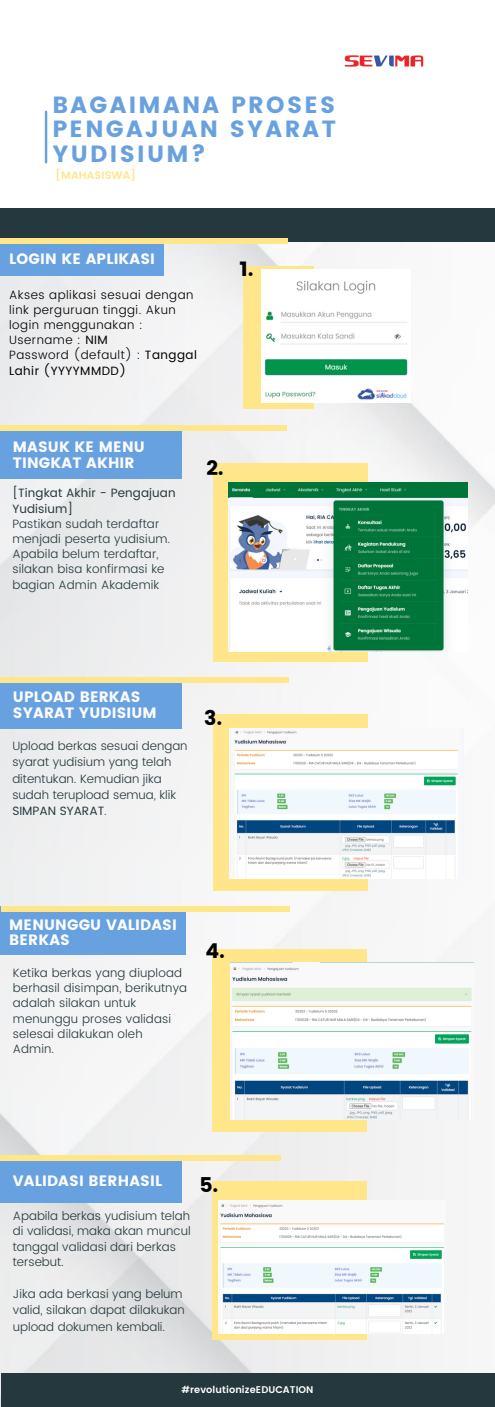
<style>
.page{position:relative;width:495px;height:1407px;background:#fff}
.page>*{position:absolute;margin:0;border:0;box-sizing:border-box;transform-origin:0 0}
.t1{font:23.4px/24.8px "Poppins";letter-spacing:.1em;color:#68a1e0;text-align:justify}
.t2{font:20.4px "Poppins";color:#000}
.t3{font:15px/15.8px "Poppins";letter-spacing:.01em;color:#fcfcfe}
.t4{font:300 12px/15.1px "Poppins";color:#25383d}
.t5{font:300 12px/15.1px "Poppins";letter-spacing:.04em;color:#000}
.t6{font:12px/15.1px "Poppins";letter-spacing:.04em;color:#000}
.t7{font:12px/15.1px "Poppins";letter-spacing:.01em;color:#25383d}
.t8{font:600 10.88px "Poppins";letter-spacing:.01em;color:#ffe68b}
.t9{font:600 9.68px "Poppins";letter-spacing:.01em;color:#fff}
.s1{font-weight:400}
.s2{font-weight:300}
</style>
<div class="page">
<img style="left:0;top:241px;width:495px;height:1165px">
<div style="left:0;top:208px;width:495px;height:33px;background:#25383d"></div>
<img style="left:344px;top:55px;width:80px;height:12px">
<hr style="left:45px;top:112px;width:2px;height:50px;background:#68a1e0">
<div style="left:0;top:425px;width:181px;height:53px;background:#68a1e0"></div>
<div style="left:0;top:425px;width:287px;height:5px;background:#ffe68b"></div>
<div style="left:214px;top:464px;width:154px;height:198px;background:#ffe68b"></div>
<div style="left:0;top:677px;width:182px;height:51px;background:#68a1e0"></div>
<div style="left:0;top:677px;width:289px;height:6px;background:#ffe68b"></div>
<div style="left:214px;top:714px;width:154px;height:176px;background:#ffe68b"></div>
<div style="left:1px;top:906px;width:185px;height:48px;background:#68a1e0"></div>
<div style="left:1px;top:906px;width:288px;height:5px;background:#ffe68b"></div>
<div style="left:213px;top:949px;width:154px;height:182px;background:#ffe68b"></div>
<div style="left:0;top:1154px;width:182px;height:48px;background:#68a1e0"></div>
<div style="left:0;top:1154px;width:281px;height:6px;background:#ffe68b"></div>
<div style="left:212px;top:1181px;width:154px;height:158px;background:#ffe68b"></div>
<div style="left:1px;top:1372px;width:494px;height:34px;background:#25383d"></div>
<img style="left:228px;top:482px;width:239px;height:169px">
<img style="left:230px;top:728px;width:233px;height:150px">
<img style="left:231px;top:962px;width:243px;height:157px">
<img style="left:219px;top:1200px;width:227px;height:133px">
<div style="left:0;top:238px;width:164px;height:38px;background:#68a1e0"></div>
<div style="left:0;top:238px;width:287px;height:6px;background:#ffe68b"></div>
<div style="left:243px;top:266px;width:71px;height:143px;background:#ffe68b"></div>
<img style="left:261px;top:270px;width:149px;height:132px">
<p class="t1" style="left:52px;top:92px;width:285px">BAGAIMANA PROSES PENGAJUAN SYARAT YUDISIUM?</p>
<p class="t8" style="left:56px;top:168px;width:82px">[MAHASISWA]</p>
<p class="t3" style="left:9px;top:251px;width:147px">LOGIN KE APLIKASI</p>
<p class="t5" style="left:9px;top:287px;width:186px">Akses aplikasi sesuai dengan link perguruan tinggi. Akun login menggunakan :</p>
<p class="t5" style="left:9px;top:332px;width:100px">Username : <span class="s1">NIM</span></p>
<p class="t6" style="left:9px;top:348px;width:189px"><span class="s2">Password (default) :</span> Tanggal<br>Lahir (YYYYMMDD)</p>
<p class="t2" style="left:239px;top:257px;width:16px">1.</p>
<p class="t3" style="left:13px;top:439px;width:133px">MASUK KE MENU<br>TINGKAT AKHIR</p>
<p class="t7" style="left:12px;top:485px;width:165px">[Tingkat Akhir - Pengajuan<br>Yudisium]</p>
<p class="t4" style="left:12px;top:516px;width:159px">Pastikan sudah terdaftar menjadi peserta yudisium.<br>Apabila belum terdaftar, silakan bisa konfirmasi ke bagian Admin Akademik</p>
<p class="t2" style="left:206px;top:456px;width:19px">2.</p>
<p class="t3" style="left:13px;top:689px;width:145px">UPLOAD BERKAS<br>SYARAT YUDISIUM</p>
<p class="t4" style="left:12px;top:737px;width:177px;line-height:16.4px">Upload berkas sesuai dengan syarat yudisium yang telah ditentukan. Kemudian jika sudah terupload semua, klik<br><span class="s1">SIMPAN SYARAT</span>.</p>
<p class="t2" style="left:204px;top:705px;width:19px">3.</p>
<p class="t3" style="left:9px;top:916px;width:169px">MENUNGGU VALIDASI</p>
<p class="t3" style="left:9px;top:932px;width:62px">BERKAS</p>
<p class="t4" style="left:13px;top:965px;width:176px">Ketika berkas yang diupload berhasil disimpan, berikutnya adalah silakan untuk menunggu proses validasi selesai dilakukan oleh<br>Admin.</p>
<p class="t2" style="left:206px;top:939px;width:21px">4.</p>
<p class="t3" style="left:13px;top:1172px;width:151px">VALIDASI BERHASIL</p>
<p class="t4" style="left:13px;top:1208px;width:179px">Apabila berkas yudisium telah di validasi, maka akan muncul tanggal validasi dari berkas tersebut.</p>
<p class="t4" style="left:13px;top:1285px;width:173px;line-height:16.4px">Jika ada berkasi yang belum valid, silakan dapat dilakukan upload dokumen kembali.</p>
<p class="t2" style="left:199px;top:1172px;width:20px">5.</p>
<p class="t9" style="left:181px;top:1383px;width:134px">#revolutionizeEDUCATION</p>
</div>
